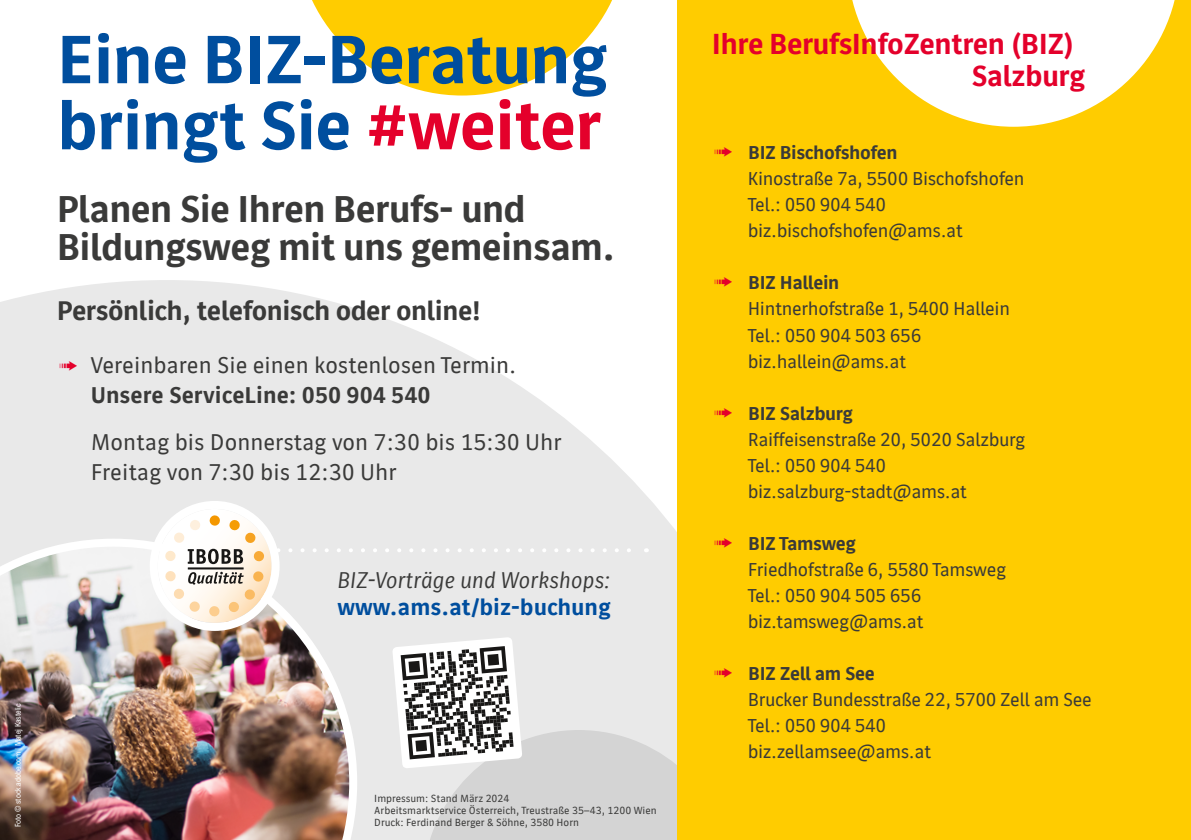
<style>
.page{position:relative;width:1191px;height:840px;background:#fff}
.page>*{position:absolute;margin:0;border:0;box-sizing:border-box;transform-origin:0 0}
.t1{font:700 66px/66px "AMS Laborat";letter-spacing:-.02em;color:#004e9e}
.link{font:700 36px/38px "AMS Laborat";letter-spacing:-.02em;color:#3a3a39}
.aufzaehlung_punkt{font:700 28px/32px "AMS Laborat";letter-spacing:-.02em;color:#e4002b}
.link-2{font:700 26px "AMS Laborat";letter-spacing:-.02em;color:#3a3a39}
.aufzaehlung_punkt-2{font:22px "AMS Laborat";color:#3a3a39}
.aufzaehlung_punkt-3{font:700 22px "AMS Laborat";color:#3a3a39}
.zitat{font:italic 22px "AMS Laborat";color:#3a3a39}
.zitat-2{font:700 22px "AMS Laborat";color:#004e9e}
.aufzaehlung_punkt-4{font:18px/26px "AMS Laborat";letter-spacing:-.02em;color:#3a3a39}
.aufzaehlung_punkt-5{font:700 18px "AMS Laborat";letter-spacing:-.02em;color:#3a3a39}
.aufzaehlung_punkt-6{font:10px "AMS Laborat";color:#3a3a39}
.aufzaehlung_punkt-7{font:condensed 8px "Arial MT Std";letter-spacing:-.01em;color:#fff}
.s1{color:#e4002b}
</style>
<div class="page">
<svg style="left:0;top:280px;width:678px;height:559px;fill:#e9e9e9"></svg>
<div style="left:678px;top:0;width:513px;height:839px;background:#fc0"></div>
<svg style="left:312px;top:0;width:300px;height:95px"></svg>
<img style="left:0;top:538px;width:357px;height:301px">
<svg style="left:392px;top:636px;width:286px;height:203px;background:#d1d1d0"></svg>
<svg style="left:158px;top:508px;width:482px;height:114px;background:#eae7e4"></svg>
<div style="left:150px;top:500px;width:130px;height:130px;border:8px solid #fff;border-radius:50%"></div>
<svg style="left:852px;top:0;width:323px;height:127px;fill:#fff"></svg>
<p class="aufzaehlung_punkt-7" style="left:13px;top:826px;width:125px;rotate:-90deg">Foto © stock.adobe.com | Matej Kastelic</p>
<p class="t1" style="left:57px;top:27px;width:553px">Eine BIZ-Beratung bringt Sie <span class="s1">#weiter</span></p>
<p class="link" style="left:57px;top:190px;width:560px">Planen Sie Ihren Berufs- und<br>Bildungsweg mit uns gemeinsam.</p>
<p class="link-2" style="left:57px;top:294px;width:426px">Persönlich, telefonisch oder online!</p>
<p class="aufzaehlung_punkt-2" style="left:57px;top:350px;width:461px"><span class="s1">➟</span> Vereinbaren Sie einen kostenlosen Termin.</p>
<p class="aufzaehlung_punkt-3" style="left:91px;top:380px;width:341px">Unsere ServiceLine: 050 904 540</p>
<p class="aufzaehlung_punkt-2" style="left:91px;top:427px;width:472px">Montag bis Donnerstag von 7:30 bis 15:30 Uhr</p>
<p class="aufzaehlung_punkt-2" style="left:91px;top:457px;width:307px">Freitag von 7:30 bis 12:30 Uhr</p>
<p class="zitat" style="left:337px;top:565px;width:274px">BIZ-Vorträge und Workshops:</p>
<p class="zitat-2" style="left:337px;top:592px;width:275px">www.ams.at/biz-buchung</p>
<p class="aufzaehlung_punkt-6" style="left:374px;top:791px;width:137px">Impressum: Stand März 2024</p>
<p class="aufzaehlung_punkt-6" style="left:374px;top:803px;width:284px">Arbeitsmarktservice Österreich, Treustraße 35–43, 1200 Wien</p>
<p class="aufzaehlung_punkt-6" style="left:374px;top:815px;width:206px">Druck: Ferdinand Berger &amp; Söhne, 3580 Horn</p>
<p class="aufzaehlung_punkt" style="left:971px;top:27px;width:115px;text-indent:-260px">Ihre BerufsInfoZentren (BIZ)<br>Salzburg</p>
<p class="aufzaehlung_punkt-5" style="left:711px;top:141px;width:187px"><span class="s1">➟</span> BIZ Bischofshofen</p>
<p class="aufzaehlung_punkt-4" style="left:747px;top:166px;width:278px">Kinostraße 7a, 5500 Bischofshofen</p>
<p class="aufzaehlung_punkt-4" style="left:747px;top:192px;width:217px">Tel.: 050 904 540 biz.bischofshofen@ams.at</p>
<p class="aufzaehlung_punkt-5" style="left:711px;top:271px;width:129px"><span class="s1">➟</span> BIZ Hallein</p>
<p class="aufzaehlung_punkt-4" style="left:747px;top:296px;width:264px">Hintnerhofstraße 1, 5400 Hallein</p>
<p class="aufzaehlung_punkt-4" style="left:747px;top:322px;width:175px">Tel.: 050 904 503 656</p>
<p class="aufzaehlung_punkt-4" style="left:747px;top:348px;width:160px">biz.hallein@ams.at</p>
<p class="aufzaehlung_punkt-5" style="left:711px;top:401px;width:143px"><span class="s1">➟</span> BIZ Salzburg</p>
<p class="aufzaehlung_punkt-4" style="left:747px;top:426px;width:279px">Raiffeisenstraße 20, 5020 Salzburg</p>
<p class="aufzaehlung_punkt-4" style="left:747px;top:452px;width:140px">Tel.: 050 904 540</p>
<p class="aufzaehlung_punkt-4" style="left:747px;top:478px;width:221px">biz.salzburg-stadt@ams.at</p>
<p class="aufzaehlung_punkt-5" style="left:711px;top:531px;width:146px"><span class="s1">➟</span> BIZ Tamsweg</p>
<p class="aufzaehlung_punkt-4" style="left:747px;top:556px;width:260px">Friedhofstraße 6, 5580 Tamsweg</p>
<p class="aufzaehlung_punkt-4" style="left:747px;top:582px;width:175px">Tel.: 050 904 505 656</p>
<p class="aufzaehlung_punkt-4" style="left:747px;top:608px;width:177px">biz.tamsweg@ams.at</p>
<p class="aufzaehlung_punkt-5" style="left:711px;top:661px;width:164px"><span class="s1">➟</span> BIZ Zell am See</p>
<p class="aufzaehlung_punkt-4" style="left:747px;top:686px;width:345px">Brucker Bundesstraße 22, 5700 Zell am See</p>
<p class="aufzaehlung_punkt-4" style="left:747px;top:712px;width:140px">Tel.: 050 904 540</p>
<p class="aufzaehlung_punkt-4" style="left:747px;top:738px;width:185px">biz.zellamsee@ams.at</p>
</div>
